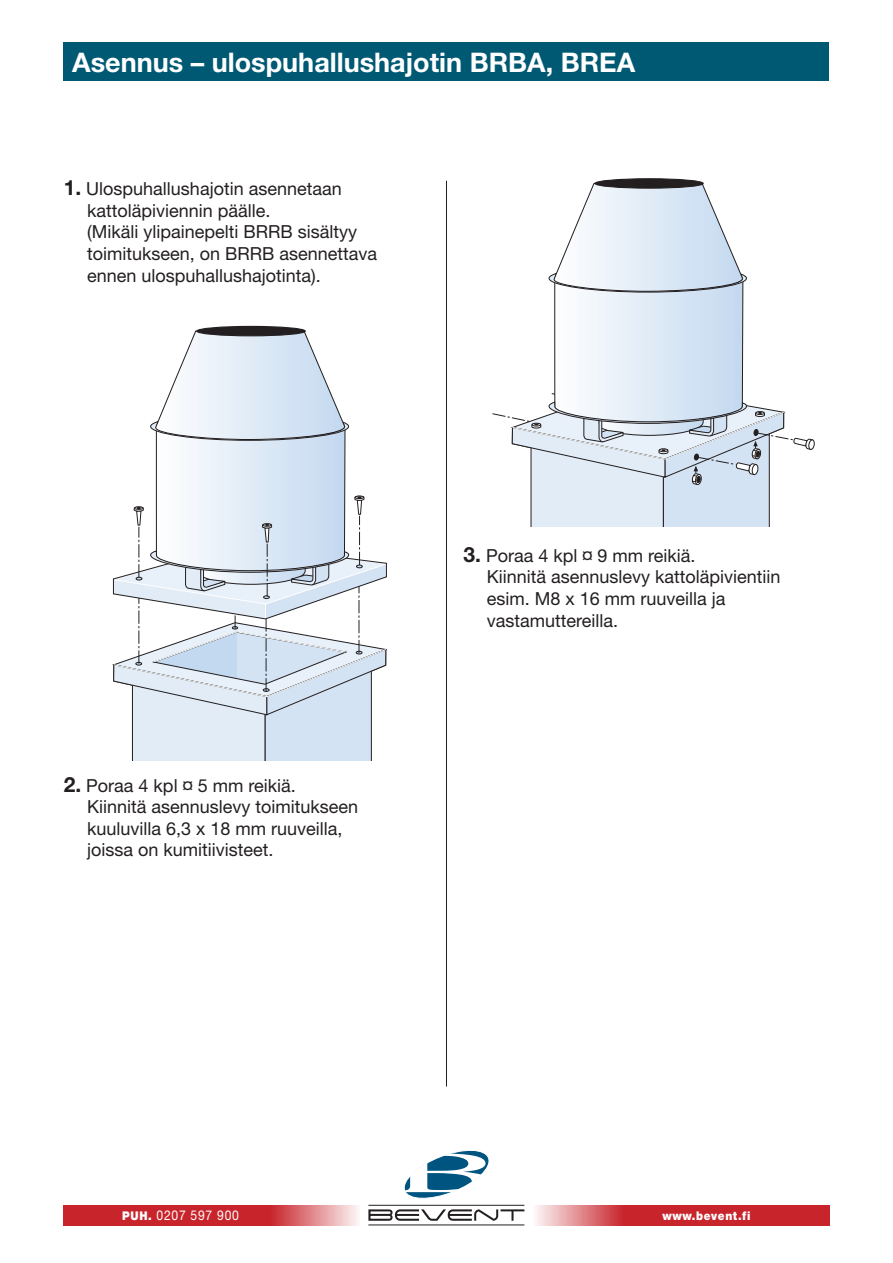
<style>
.page{position:relative;width:893px;height:1263px;background:#fff}
.page>*{position:absolute;margin:0;border:0;box-sizing:border-box;transform-origin:0 0}
.rubbe_vit_blå_platta{font:700 27px "Helvetica Neue";color:#fff}
.t1{font:18px/21.6px "Helvetica Neue";color:#231f20}
.t2{font:13.5px "Helvetica Neue";letter-spacing:.06em;color:#fff;scale:.9 1}
.t3{font:900 12px "Helvetica Neue";letter-spacing:.06em;color:#fff;scale:.9 1}
.s1{font-weight:700;font-size:21px}
.s2{font-weight:900;font-size:12px}
</style>
<div class="page">
<svg style="left:64px;top:1205px;width:294px;height:20px;background:#cf4349"></svg>
<svg style="left:536px;top:1205px;width:293px;height:20px;background:#cf4349"></svg>
<svg style="left:404px;top:1150px;width:85px;height:49px"></svg>
<svg style="left:368px;top:1209px;width:156px;height:12px"></svg>
<hr style="left:368px;top:1225px;width:156px;height:1px;background:#231f20">
<hr style="left:368px;top:1205px;width:156px;height:1px;background:#231f20">
<div style="left:64px;top:43px;width:765px;height:38px;background:#005973"></div>
<div style="left:197px;top:326px;width:108px;height:10px;background:#231f20;border-radius:50%"></div>
<div style="left:196px;top:326px;width:110px;height:10px;border:1px solid #231f20;border-radius:50%"></div>
<svg style="left:113px;top:330px;width:274px;height:430px"></svg>
<svg style="left:492px;top:183px;width:323px;height:343px"></svg>
<div style="left:595px;top:179px;width:108px;height:9px;background:#231f20;border-radius:50%"></div>
<div style="left:594px;top:178px;width:110px;height:11px;border:1px solid #231f20;border-radius:50%"></div>
<hr style="left:446px;top:181px;width:1px;height:905px;background:#231f20">
<p class="rubbe_vit_blå_platta" style="left:72px;top:46px;width:564px">Asennus – ulospuhallushajotin BRBA, BREA</p>
<p class="t1" style="left:64px;top:178px;width:279px"><span class="s1">1.</span> Ulospuhallushajotin asennetaan</p>
<p class="t1" style="left:87px;top:199px;width:185px">kattoläpiviennin päälle.</p>
<p class="t1" style="left:87px;top:221px;width:292px">(Mikäli ylipainepelti BRRB sisältyy toimitukseen, on BRRB asennettava</p>
<p class="t1" style="left:87px;top:264px;width:235px">ennen ulospuhallushajotinta).</p>
<p class="t1" style="left:64px;top:774px;width:233px"><span class="s1">2.</span> Poraa 4 kpl ¤ 5 mm reikiä.</p>
<p class="t1" style="left:87px;top:796px;width:273px">Kiinnitä asennuslevy toimitukseen</p>
<p class="t1" style="left:87px;top:817px;width:257px">kuuluvilla 6,3 x 18 mm ruuveilla,</p>
<p class="t1" style="left:87px;top:839px;width:188px">joissa on kumitiivisteet.</p>
<p class="t1" style="left:463px;top:544px;width:233px"><span class="s1">3.</span> Poraa 4 kpl ¤ 9 mm reikiä.</p>
<p class="t1" style="left:487px;top:566px;width:295px">Kiinnitä asennuslevy kattoläpivientiin</p>
<p class="t1" style="left:487px;top:588px;width:240px">esim. M8 x 16 mm ruuveilla ja vastamuttereilla.</p>
<p class="t2" style="left:122px;top:1207px;width:131px"><span class="s2">PUH.</span> 0207 597 900</p>
<p class="t3" style="left:662px;top:1209px;width:99px">www.bevent.fi</p>
</div>
